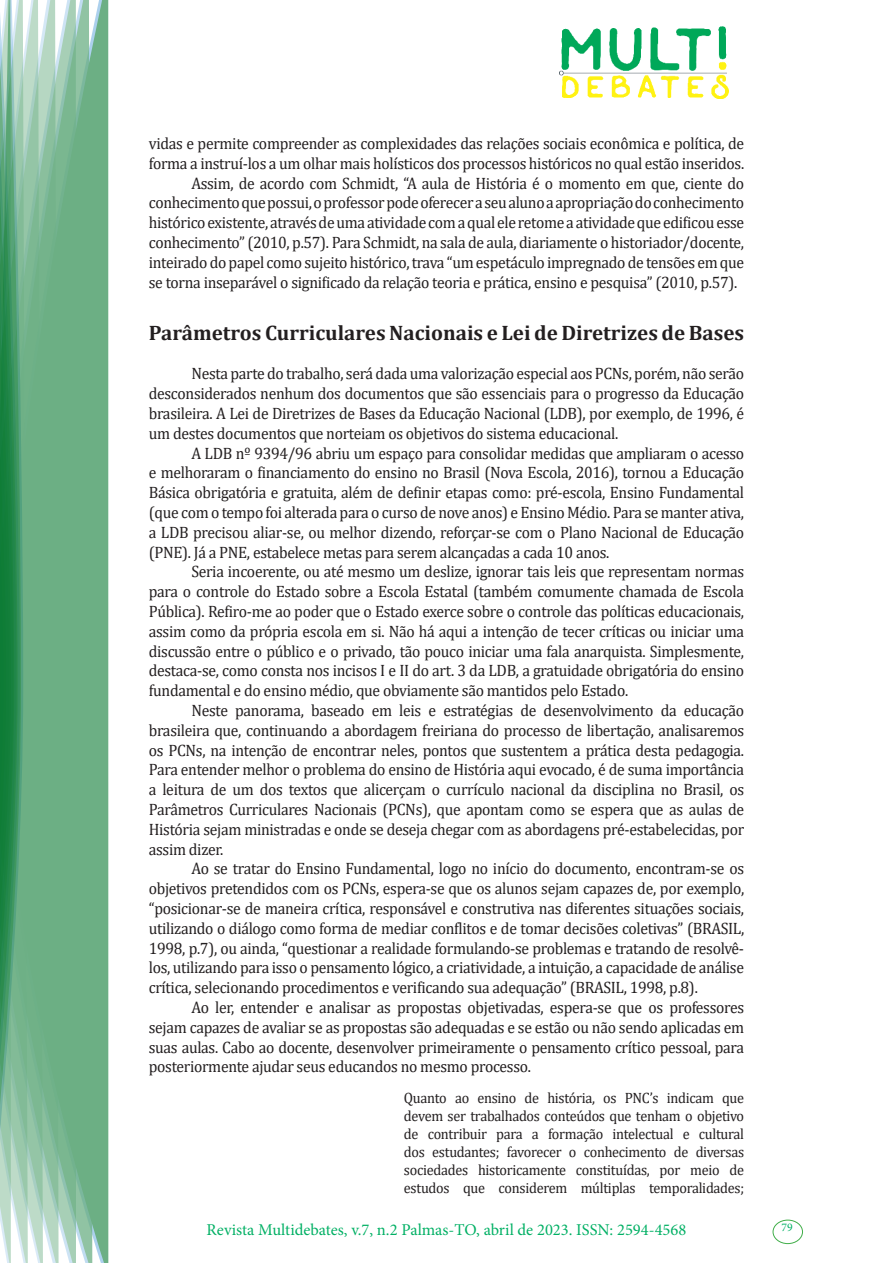
<style>
.page{position:relative;width:893px;height:1263px;background:#fff}
.page>*{position:absolute;margin:0;border:0;box-sizing:border-box;transform-origin:0 0}
.Titulo_2{font:700 21px "Cambria";color:#231f20}
.texto{font:16.5px/19.8px "Cambria";letter-spacing:-.02em;color:#231f20;text-align:justify;scale:.95 1}
.t1{font:16.5px "Minion Pro";color:#00b064}
.citacao{font:15px/18px "Cambria";letter-spacing:-.02em;color:#231f20;text-align:justify;scale:.95 1}
.t2{font:11.7px "Minion Pro";color:#00b064}
</style>
<div class="page">
<img style="left:559px;top:26px;width:169px;height:72px">
<div style="left:95px;top:0;width:14px;height:1263px;background:#6caf84"></div>
<svg style="left:79px;top:0;width:16px;height:1263px;background:#71b289"></svg>
<svg style="left:62px;top:0;width:17px;height:1263px;background:#75b48c"></svg>
<svg style="left:45px;top:0;width:17px;height:1263px;background:#7cb792"></svg>
<svg style="left:30px;top:0;width:15px;height:1263px;background:#80ba96"></svg>
<svg style="left:0;top:0;width:30px;height:1263px;background:#61a97f"></svg>
<div style="left:772px;top:1219px;width:31px;height:25px;border:1px solid #40ae49;border-radius:50%"></div>
<p class="texto" style="left:149px;top:133px;width:628px">vidas e permite compreender as complexidades das relações sociais econômica e política, de forma a instruí-los a um olhar mais holísticos dos processos históricos no qual estão inseridos.</p>
<p class="texto" style="left:149px;top:173px;width:628px;text-indent:43px">Assim, de acordo com Schmidt, “A aula de História é o momento em que, ciente do conhecimento que possui, o professor pode oferecer a seu aluno a apropriação do conhecimento histórico existente, através de uma atividade com a qual ele retome a atividade que edificou esse conhecimento” (2010, p.57). Para Schmidt, na sala de aula, diariamente o historiador/docente, inteirado do papel como sujeito histórico, trava “um espetáculo impregnado de tensões em que se torna inseparável o significado da relação teoria e prática, ensino e pesquisa” (2010, p.57).</p>
<p class="Titulo_2" style="left:149px;top:318px;width:597px">Parâmetros Curriculares Nacionais e Lei de Diretrizes de Bases</p>
<p class="texto" style="left:149px;top:364px;width:628px;text-indent:43px">Nesta parte do trabalho, será dada uma valorização especial aos PCNs, porém, não serão desconsiderados nenhum dos documentos que são essenciais para o progresso da Educação brasileira. A Lei de Diretrizes de Bases da Educação Nacional (LDB), por exemplo, de 1996, é um destes documentos que norteiam os objetivos do sistema educacional.</p>
<p class="texto" style="left:149px;top:443px;width:628px;text-indent:43px">A LDB nº 9394/96 abriu um espaço para consolidar medidas que ampliaram o acesso e melhoraram o financiamento do ensino no Brasil (Nova Escola, 2016), tornou a Educação Básica obrigatória e gratuita, além de definir etapas como: pré-escola, Ensino Fundamental (que com o tempo foi alterada para o curso de nove anos) e Ensino Médio. Para se manter ativa, a LDB precisou aliar-se, ou melhor dizendo, reforçar-se com o Plano Nacional de Educação (PNE). Já a PNE, estabelece metas para serem alcançadas a cada 10 anos.</p>
<p class="texto" style="left:149px;top:562px;width:628px;text-indent:43px">Seria incoerente, ou até mesmo um deslize, ignorar tais leis que representam normas para o controle do Estado sobre a Escola Estatal (também comumente chamada de Escola Pública). Refiro-me ao poder que o Estado exerce sobre o controle das políticas educacionais, assim como da própria escola em si. Não há aqui a intenção de tecer críticas ou iniciar uma discussão entre o público e o privado, tão pouco iniciar uma fala anarquista. Simplesmente, destaca-se, como consta nos incisos I e II do art. 3 da LDB, a gratuidade obrigatória do ensino fundamental e do ensino médio, que obviamente são mantidos pelo Estado.</p>
<p class="texto" style="left:149px;top:700px;width:628px;text-indent:43px">Neste panorama, baseado em leis e estratégias de desenvolvimento da educação brasileira que, continuando a abordagem freiriana do processo de libertação, analisaremos os PCNs, na intenção de encontrar neles, pontos que sustentem a prática desta pedagogia.<br>Para entender melhor o problema do ensino de História aqui evocado, é de suma importância a leitura de um dos textos que alicerçam o currículo nacional da disciplina no Brasil, os Parâmetros Curriculares Nacionais (PCNs), que apontam como se espera que as aulas de História sejam ministradas e onde se deseja chegar com as abordagens pré-estabelecidas, por assim dizer.</p>
<p class="texto" style="left:149px;top:859px;width:628px;text-indent:43px">Ao se tratar do Ensino Fundamental, logo no início do documento, encontram-se os objetivos pretendidos com os PCNs, espera-se que os alunos sejam capazes de, por exemplo, “posicionar-se de maneira crítica, responsável e construtiva nas diferentes situações sociais, utilizando o diálogo como forma de mediar conflitos e de tomar decisões coletivas” (BRASIL, 1998, p.7), ou ainda, “questionar a realidade formulando-se problemas e tratando de resolvê&shy;los, utilizando para isso o pensamento lógico, a criatividade, a intuição, a capacidade de análise crítica, selecionando procedimentos e verificando sua adequação” (BRASIL, 1998, p.8).</p>
<p class="texto" style="left:149px;top:997px;width:628px;text-indent:43px">Ao ler, entender e analisar as propostas objetivadas, espera-se que os professores sejam capazes de avaliar se as propostas são adequadas e se estão ou não sendo aplicadas em suas aulas. Cabo ao docente, desenvolver primeiramente o pensamento crítico pessoal, para posteriormente ajudar seus educandos no mesmo processo.</p>
<p class="citacao" style="left:404px;top:1089px;width:360px">Quanto ao ensino de história, os PNC’s indicam que devem ser trabalhados conteúdos que tenham o objetivo de contribuir para a formação intelectual e cultural dos estudantes; favorecer o conhecimento de diversas sociedades historicamente constituídas, por meio de estudos que considerem múltiplas temporalidades;</p>
<p class="t1" style="left:207px;top:1218px;width:481px">Revista Multidebates, v.7, n.2 Palmas-TO, abril de 2023. ISSN: 2594-4568</p>
<p class="t2" style="left:781px;top:1219px;width:13px">79</p>
</div>
